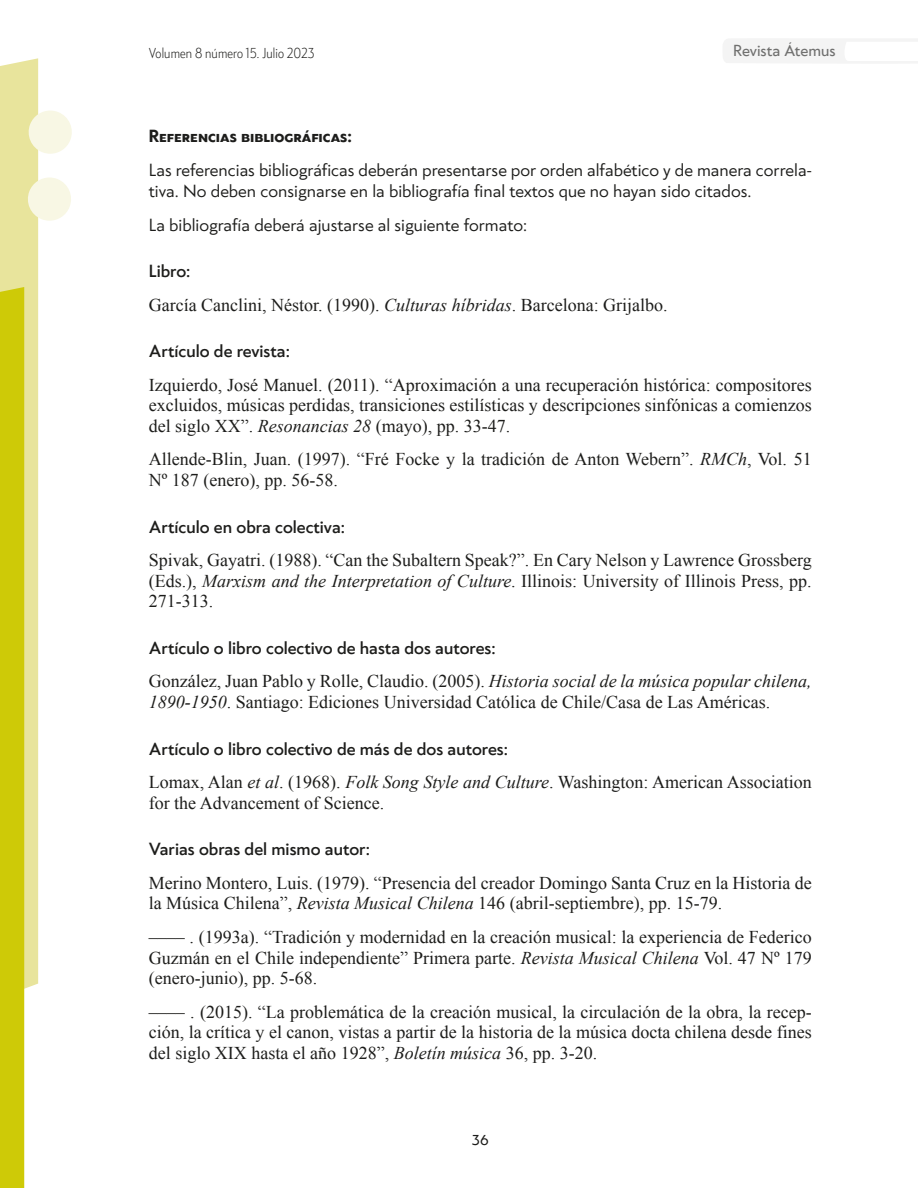
<style>
.page{position:relative;width:918px;height:1188px;background:#fff}
.page>*{position:absolute;margin:0;border:0;box-sizing:border-box;transform-origin:0 0}
.t1{font:18px/20.7px "Times New Roman";color:#1d1d1b;text-align:justify}
.t2{font:16.5px/21px "Klein";color:#1d1d1b}
.t3{font:500 16.5px "Klein";color:#1d1d1b}
.t4{font:700 16.5px "Klein";color:#1d1d1b}
.t5{font:15px "Klein";color:#70706f}
.t6{font:300 13.5px "Klein Condensed";letter-spacing:.01em;color:#1d1d1b}
.t7{font:13.5px "Klein";color:#1d1d1b}
.s1{font-style:italic}
</style>
<div class="page">
<svg style="left:723px;top:39px;width:195px;height:24px"></svg>
<svg style="left:0;top:58px;width:72px;height:1130px"></svg>
<p class="t6" style="left:149px;top:43px;width:167px">Volumen 8 número 15. Julio 2023</p>
<p class="t5" style="left:733px;top:39px;width:104px">Revista Átemus</p>
<p class="t4" style="left:149px;top:123px;width:205px">Referencias bibliográficas:</p>
<p class="t2" style="left:149px;top:159px;width:664px">Las referencias bibliográficas deberán presentarse por orden alfabético y de manera correla&shy;tiva. No deben consignarse en la bibliografía final textos que no hayan sido citados.</p>
<p class="t2" style="left:149px;top:213px;width:380px">La bibliografía deberá ajustarse al siguiente formato:</p>
<p class="t3" style="left:149px;top:259px;width:43px">Libro:</p>
<p class="t1" style="left:149px;top:294px;width:520px">García Canclini, Néstor. (1990). <span class="s1">Culturas híbridas</span>. Barcelona: Grijalbo.</p>
<p class="t3" style="left:149px;top:338px;width:143px">Artículo de revista:</p>
<p class="t1" style="left:149px;top:374px;width:664px">Izquierdo, José Manuel. (2011). “Aproximación a una recuperación histórica: compositores excluidos, músicas perdidas, transiciones estilísticas y descripciones sinfónicas a comienzos del siglo XX”. <span class="s1">Resonancias 28</span> (mayo), pp. 33-47.</p>
<p class="t1" style="left:149px;top:449px;width:664px">Allende-Blin, Juan. (1997). “Fré Focke y la tradición de Anton Webern”. <span class="s1">RMCh</span>, Vol. 51<br>Nº 187 (enero), pp. 56-58.</p>
<p class="t3" style="left:149px;top:514px;width:198px">Artículo en obra colectiva:</p>
<p class="t1" style="left:149px;top:549px;width:664px">Spivak, Gayatri. (1988). “Can the Subaltern Speak?”. En Cary Nelson y Lawrence Grossberg (Eds.), <span class="s1">Marxism and the Interpretation of Culture</span>. Illinois: University of Illinois Press, pp.<br>271-313.</p>
<p class="t3" style="left:149px;top:635px;width:348px">Artículo o libro colectivo de hasta dos autores:</p>
<p class="t1" style="left:149px;top:671px;width:664px">González, Juan Pablo y Rolle, Claudio. (2005). <span class="s1">Historia social de la música popular chilena,<br>1890-1950</span>. Santiago: Ediciones Universidad Católica de Chile/Casa de Las Américas.</p>
<p class="t3" style="left:149px;top:736px;width:361px">Artículo o libro colectivo de más de dos autores:</p>
<p class="t1" style="left:149px;top:771px;width:664px">Lomax, Alan <span class="s1">et al</span>. (1968). <span class="s1">Folk Song Style and Culture</span>. Washington: American Association for the Advancement of Science.</p>
<p class="t3" style="left:149px;top:837px;width:223px">Varias obras del mismo autor:</p>
<p class="t1" style="left:149px;top:872px;width:664px">Merino Montero, Luis. (1979). “Presencia del creador Domingo Santa Cruz en la Historia de la Música Chilena”, <span class="s1">Revista Musical Chilena</span> 146 (abril-septiembre), pp. 15-79.</p>
<p class="t1" style="left:149px;top:926px;width:664px">–––– . (1993a). “Tradición y modernidad en la creación musical: la experiencia de Federico Guzmán en el Chile independiente” Primera parte. <span class="s1">Revista Musical Chilena</span> Vol. 47 Nº 179 (enero-junio), pp. 5-68.</p>
<p class="t1" style="left:149px;top:1001px;width:664px">–––– . (2015). “La problemática de la creación musical, la circulación de la obra, la recep&shy;ción, la crítica y el canon, vistas a partir de la historia de la música docta chilena desde fines del siglo XIX hasta el año 1928”, <span class="s1">Boletín música</span> 36, pp. 3-20.</p>
<p class="t7" style="left:472px;top:1130px;width:18px">36</p>
</div>
